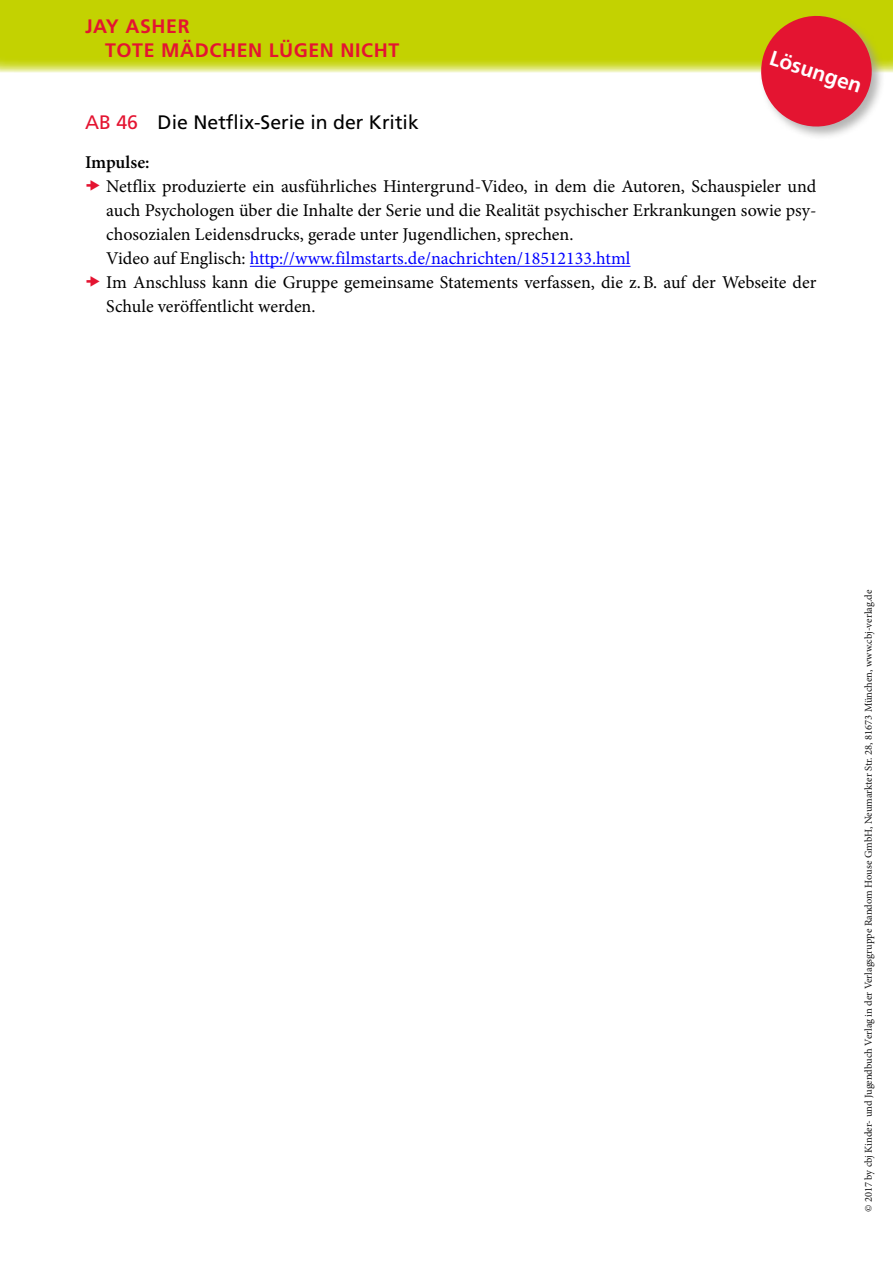
<style>
.page{position:relative;width:893px;height:1263px;background:#fff}
.page>*{position:absolute;margin:0;border:0;box-sizing:border-box;transform-origin:0 0}
.t1{font:700 21px "Frutiger LT Pro";color:#fff}
.t2{font:19.5px "Frutiger LT Pro";color:#000}
.t3{font:700 19.5px/24px "Frutiger LT Pro";letter-spacing:.03em;color:#e41431}
.t4{font:18px/24px "Minion Pro";color:#000}
.t5{font:600 18px "Minion Pro";letter-spacing:-.005em;color:#000}
.t6{font:10.5px "Minion Pro";color:#131313}
.s1{color:#e41431}
.s2{color:#00f}
</style>
<div class="page">
<div style="left:0;top:0;width:893px;height:72px;background:#c3d200"></div>
<div style="left:759px;top:14px;width:127px;height:127px;background:#9d9d9c;opacity:.75"></div>
<svg style="left:754px;top:14px;width:124px;height:119px"></svg>
<hr style="left:250px;top:266px;width:380px;height:1px;background:#00f">
<p class="t3" style="left:105px;top:14px;width:296px;text-indent:-20px">JAY ASHER<br>TOTE MÄDCHEN LÜGEN NICHT</p>
<p class="t1" style="left:774px;top:45px;width:97px;rotate:18deg">Lösungen</p>
<p class="t2" style="left:85px;top:111px;width:335px"><span class="s1">AB 46</span> Die Netflix-Serie in der Kritik</p>
<p class="t5" style="left:85px;top:150px;width:66px">Impulse:</p>
<p class="t4" style="left:106px;top:174px;width:712px">Netflix produzierte ein ausführliches Hintergrund-Video, in dem die Autoren, Schauspieler und auch Psychologen über die Inhalte der Serie und die Realität psychischer Erkrankungen sowie psy&shy;chosozialen Leidensdrucks, gerade unter Jugendlichen, sprechen.<br>Video auf Englisch: <span class="s2">http://www.filmstarts.de/nachrichten/18512133.html<br></span>Im Anschluss kann die Gruppe gemeinsame Statements verfassen, die z.B. auf der Webseite der Schule veröffentlicht werden.</p>
<p class="t6" style="left:861px;top:1212px;width:624px;rotate:-90deg">© 2017 by cbj Kinder- und Jugendbuch Verlag in der Verlagsgruppe Random House GmbH, Neumarkter Str. 28, 81673 München, www.cbj-verlag.de</p>
</div>
